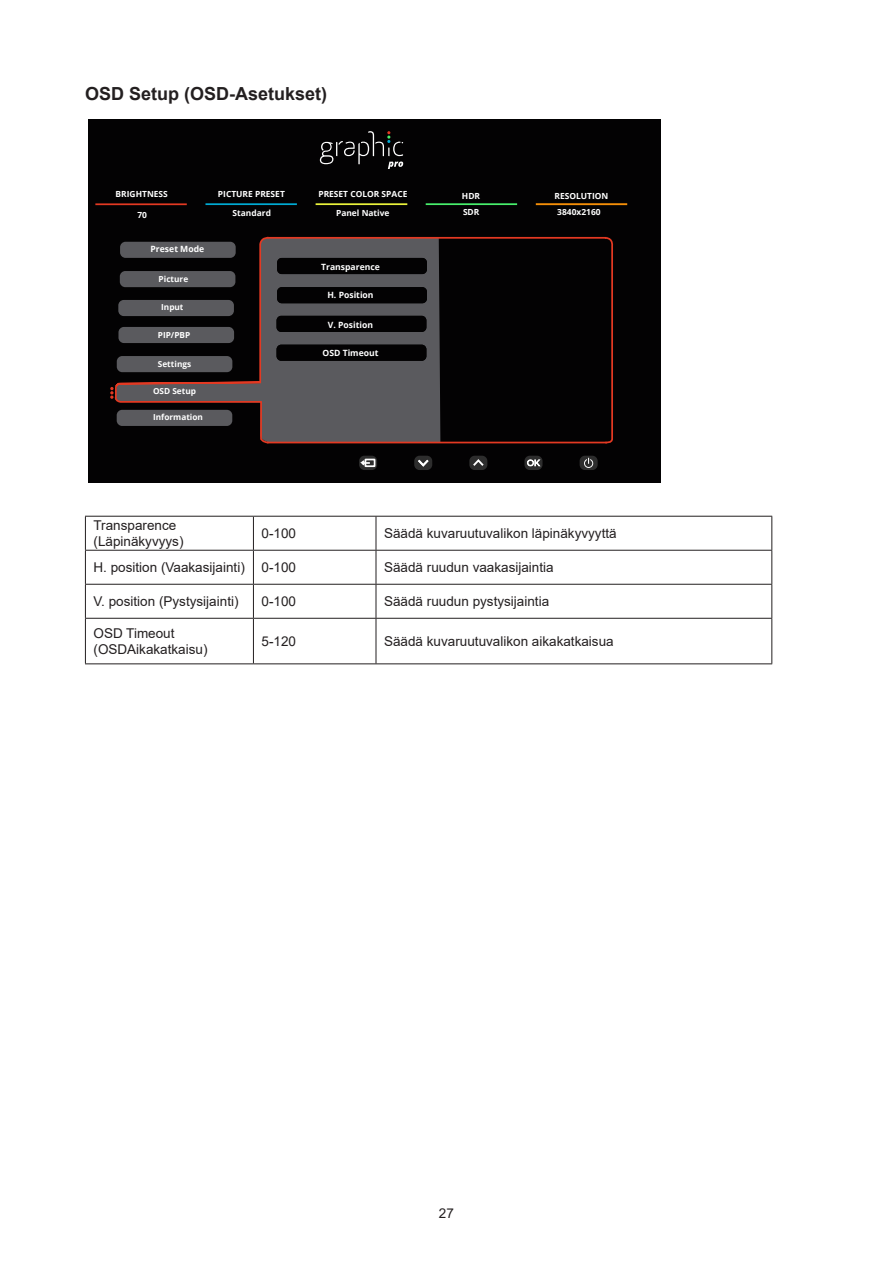
<style>
.page{position:relative;width:893px;height:1263px;background:#fff}
.page>*{position:absolute;margin:0;border:0;box-sizing:border-box;transform-origin:0 0}
.Heading_3{font:700 18px "Arial";color:#231f20}
.无间隔{font:13.5px/16.2px "Arial";color:#231f20}
.t1{font:700 8.55px "Open Sans";color:#fff}
.t2{font:700 8.4px/16.2px "Open Sans";color:#fff}
.t3{font:700 8.25px "Open Sans";color:#fff}
</style>
<div class="page">
<div style="left:88px;top:119px;width:572px;height:364px;background:#030203"></div>
<hr style="left:95px;top:203px;width:92px;height:2px;background:#e33922">
<hr style="left:205px;top:203px;width:92px;height:2px;background:#00aad3">
<hr style="left:426px;top:203px;width:91px;height:2px;background:#48ef6c">
<hr style="left:316px;top:203px;width:91px;height:2px;background:#e9f23b">
<hr style="left:536px;top:203px;width:91px;height:2px;background:#f48e08">
<div style="left:469px;top:456px;width:18px;height:14px;background:#2d2d2d;border-radius:5px"></div>
<svg style="left:473px;top:459px;width:11px;height:7px"></svg>
<div style="left:524px;top:456px;width:18px;height:14px;background:#2d2d2d;border-radius:5px"></div>
<svg style="left:527px;top:459px;width:14px;height:8px"></svg>
<div style="left:580px;top:456px;width:18px;height:14px;background:#2d2d2d;border-radius:5px"></div>
<svg style="left:584px;top:458px;width:9px;height:10px"></svg>
<svg style="left:359px;top:456px;width:18px;height:14px"></svg>
<div style="left:365px;top:459px;width:10px;height:8px;border:2px solid #fff"></div>
<svg style="left:359px;top:458px;width:13px;height:9px"></svg>
<div style="left:414px;top:456px;width:18px;height:14px;background:#2d2d2d;border-radius:5px"></div>
<svg style="left:418px;top:459px;width:11px;height:8px"></svg>
<svg style="left:320px;top:131px;width:83px;height:38px"></svg>
<div style="left:270px;top:239px;width:170px;height:203px;background:#5a5a5e"></div>
<svg style="left:603px;top:236px;width:10px;height:208px"></svg>
<div style="left:277px;top:258px;width:150px;height:16px;background:#030203;border-radius:5px"></div>
<div style="left:277px;top:287px;width:150px;height:16px;background:#030203;border-radius:5px"></div>
<div style="left:277px;top:316px;width:149px;height:16px;background:#030203;border-radius:5px"></div>
<div style="left:277px;top:345px;width:149px;height:16px;background:#030203;border-radius:5px"></div>
<hr style="left:268px;top:237px;width:338px;height:2px;background:#e33922">
<svg style="left:110px;top:236px;width:160px;height:208px"></svg>
<hr style="left:267px;top:442px;width:340px;height:1px;background:#e33922">
<hr style="left:85px;top:516px;width:168px;height:1px;background:#231f20">
<hr style="left:85px;top:517px;width:1px;height:33px;background:#231f20">
<hr style="left:253px;top:516px;width:123px;height:1px;background:#231f20">
<hr style="left:253px;top:517px;width:1px;height:33px;background:#231f20">
<hr style="left:376px;top:516px;width:396px;height:1px;background:#231f20">
<hr style="left:376px;top:517px;width:1px;height:33px;background:#231f20">
<hr style="left:771px;top:517px;width:1px;height:33px;background:#231f20">
<hr style="left:85px;top:550px;width:168px;height:1px;background:#231f20">
<hr style="left:85px;top:551px;width:1px;height:33px;background:#231f20">
<hr style="left:253px;top:550px;width:123px;height:1px;background:#231f20">
<hr style="left:253px;top:551px;width:1px;height:33px;background:#231f20">
<hr style="left:376px;top:550px;width:396px;height:1px;background:#231f20">
<hr style="left:376px;top:551px;width:1px;height:33px;background:#231f20">
<hr style="left:771px;top:551px;width:1px;height:33px;background:#231f20">
<hr style="left:85px;top:584px;width:168px;height:1px;background:#231f20">
<hr style="left:85px;top:585px;width:1px;height:33px;background:#231f20">
<hr style="left:253px;top:584px;width:123px;height:1px;background:#231f20">
<hr style="left:253px;top:585px;width:1px;height:33px;background:#231f20">
<hr style="left:376px;top:584px;width:396px;height:1px;background:#231f20">
<hr style="left:376px;top:585px;width:1px;height:33px;background:#231f20">
<hr style="left:771px;top:585px;width:1px;height:33px;background:#231f20">
<hr style="left:85px;top:618px;width:168px;height:1px;background:#231f20">
<hr style="left:85px;top:619px;width:1px;height:44px;background:#231f20">
<hr style="left:253px;top:618px;width:123px;height:1px;background:#231f20">
<hr style="left:253px;top:619px;width:1px;height:44px;background:#231f20">
<hr style="left:376px;top:618px;width:396px;height:1px;background:#231f20">
<hr style="left:376px;top:619px;width:1px;height:44px;background:#231f20">
<hr style="left:771px;top:619px;width:1px;height:44px;background:#231f20">
<hr style="left:85px;top:663px;width:168px;height:1px;background:#231f20">
<hr style="left:253px;top:663px;width:123px;height:1px;background:#231f20">
<hr style="left:376px;top:663px;width:396px;height:1px;background:#231f20">
<p class="Heading_3" style="left:85px;top:81px;width:244px">OSD Setup (OSD-Asetukset)</p>
<p class="t2" style="left:116px;top:185px;width:54px">BRIGHTNESS</p>
<p class="t2" style="left:137px;top:206px;width:11px">70</p>
<p class="t1" style="left:151px;top:243px;width:55px">Preset Mode</p>
<p class="t3" style="left:159px;top:273px;width:31px">Picture</p>
<p class="t3" style="left:161px;top:301px;width:24px">Input</p>
<p class="t3" style="left:158px;top:329px;width:34px">PIP/PBP</p>
<p class="t3" style="left:158px;top:358px;width:35px">Settings</p>
<p class="t3" style="left:153px;top:386px;width:45px">OSD Setup</p>
<p class="t3" style="left:149px;top:243px;width:53px">Preset Mode</p>
<p class="t3" style="left:153px;top:411px;width:51px">Information</p>
<p class="t2" style="left:218px;top:186px;width:68px">PICTURE PRESET</p>
<p class="t2" style="left:233px;top:205px;width:40px">Standard</p>
<p class="t2" style="left:318px;top:186px;width:91px">PRESET COLOR SPACE</p>
<p class="t2" style="left:336px;top:205px;width:55px">Panel Native</p>
<p class="t1" style="left:325px;top:260px;width:53px">Auto Source</p>
<p class="t1" style="left:334px;top:289px;width:33px">HDMI 1</p>
<p class="t1" style="left:334px;top:319px;width:33px">HDMI 2</p>
<p class="t1" style="left:326px;top:347px;width:51px">DisplayPort</p>
<p class="t1" style="left:321px;top:260px;width:60px">Transparence</p>
<p class="t1" style="left:327px;top:289px;width:48px">H. Position</p>
<p class="t1" style="left:328px;top:319px;width:47px">V. Position</p>
<p class="t1" style="left:322px;top:347px;width:58px">OSD Timeout</p>
<p class="t2" style="left:462px;top:187px;width:20px">HDR<br>SDR</p>
<p class="t2" style="left:557px;top:187px;width:53px;text-indent:-3px">RESOLUTION<br>3840x2160</p>
<p class="无间隔" style="left:94px;top:517px;width:92px">Transparence (Läpinäkyvyys)</p>
<p class="无间隔" style="left:262px;top:525px;width:36px">0-100</p>
<p class="无间隔" style="left:384px;top:525px;width:234px">Säädä kuvaruutuvalikon läpinäkyvyyttä</p>
<p class="无间隔" style="left:94px;top:559px;width:153px">H. position (Vaakasijainti)</p>
<p class="无间隔" style="left:262px;top:559px;width:36px">0-100</p>
<p class="无间隔" style="left:384px;top:559px;width:171px">Säädä ruudun vaakasijaintia</p>
<p class="无间隔" style="left:94px;top:593px;width:147px">V. position (Pystysijainti)</p>
<p class="无间隔" style="left:262px;top:593px;width:36px">0-100</p>
<p class="无间隔" style="left:384px;top:593px;width:167px">Säädä ruudun pystysijaintia</p>
<p class="无间隔" style="left:94px;top:625px;width:83px">OSD Timeout</p>
<p class="无间隔" style="left:94px;top:641px;width:116px">(OSDAikakatkaisu)</p>
<p class="无间隔" style="left:262px;top:633px;width:36px">5-120</p>
<p class="无间隔" style="left:384px;top:633px;width:231px">Säädä kuvaruutuvalikon aikakatkaisua</p>
<p class="无间隔" style="left:439px;top:1205px;width:17px">27</p>
</div>
